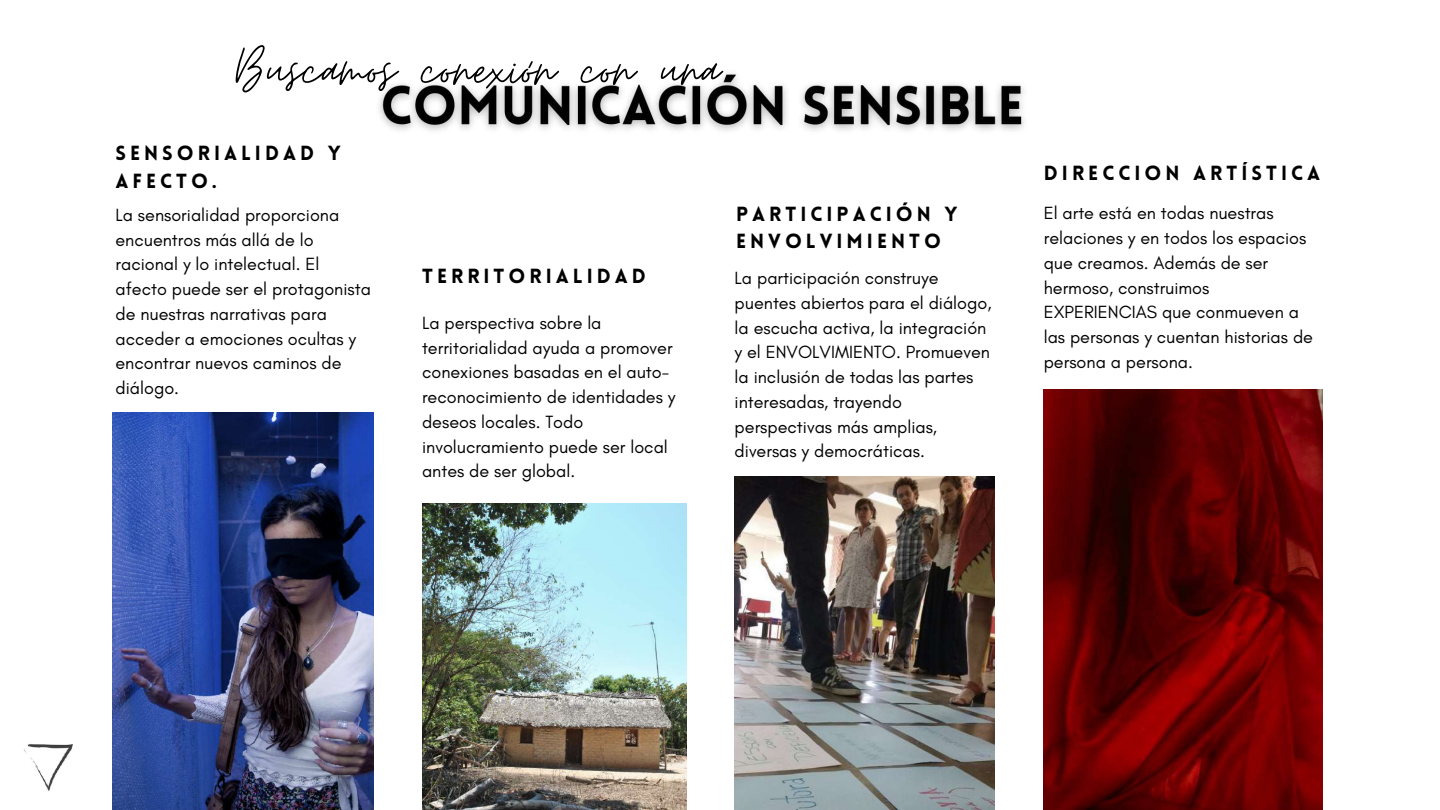
<style>
.page{position:relative;width:1440px;height:810px;background:#fff}
.page>*{position:absolute;margin:0;border:0;box-sizing:border-box;transform-origin:0 0}
.t1{font:67.1px "Moon Time";color:#000}
.t2{font:900 20px/27.8px "Lovelo";letter-spacing:.2em;color:#000}
.t3{font:18px/24.8px "Glacial Indifference";color:#000}
</style>
<div class="page">
<img style="left:23px;top:744px;width:50px;height:47px">
<img style="left:422px;top:504px;width:264px;height:306px">
<img style="left:113px;top:413px;width:260px;height:397px">
<img style="left:1044px;top:389px;width:278px;height:421px">
<img style="left:735px;top:477px;width:260px;height:333px">
<img style="left:379px;top:73px;width:646px;height:58px">
<h1 class="t1" style="left:236px;top:29px;width:486px">Buscamos conexión con una</h1>
<p class="t2" style="left:116px;top:141px;width:227px">SENSORIALIDAD Y<br>AFECTO.</p>
<p class="t3" style="left:116px;top:202px;width:257px">La sensorialidad proporciona encuentros más allá de lo racional y lo intelectual. El afecto puede ser el protagonista de nuestras narrativas para acceder a emociones ocultas y encontrar nuevos caminos de diálogo.</p>
<p class="t2" style="left:422px;top:264px;width:225px">TERRITORIALIDAD</p>
<p class="t3" style="left:422px;top:310px;width:255px">La perspectiva sobre la territorialidad ayuda a promover conexiones basadas en el auto&shy;reconocimiento de identidades y deseos locales. Todo involucramiento puede ser local antes de ser global.</p>
<p class="t2" style="left:736px;top:202px;width:223px">PARTICIPACIÓN Y<br>ENVOLVIMIENTO</p>
<p class="t3" style="left:735px;top:265px;width:259px">La participación construye puentes abiertos para el diálogo, la escucha activa, la integración y el ENVOLVIMIENTO. Promueven la inclusión de todas las partes interesadas, trayendo perspectivas más amplias, diversas y democráticas.</p>
<p class="t2" style="left:1044px;top:161px;width:278px">DIRECCION ARTÍSTICA</p>
<p class="t3" style="left:1044px;top:201px;width:271px">El arte está en todas nuestras relaciones y en todos los espacios que creamos. Además de ser hermoso, construimos<br>EXPERIENCIAS que conmueven a las personas y cuentan historias de persona a persona.</p>
</div>
